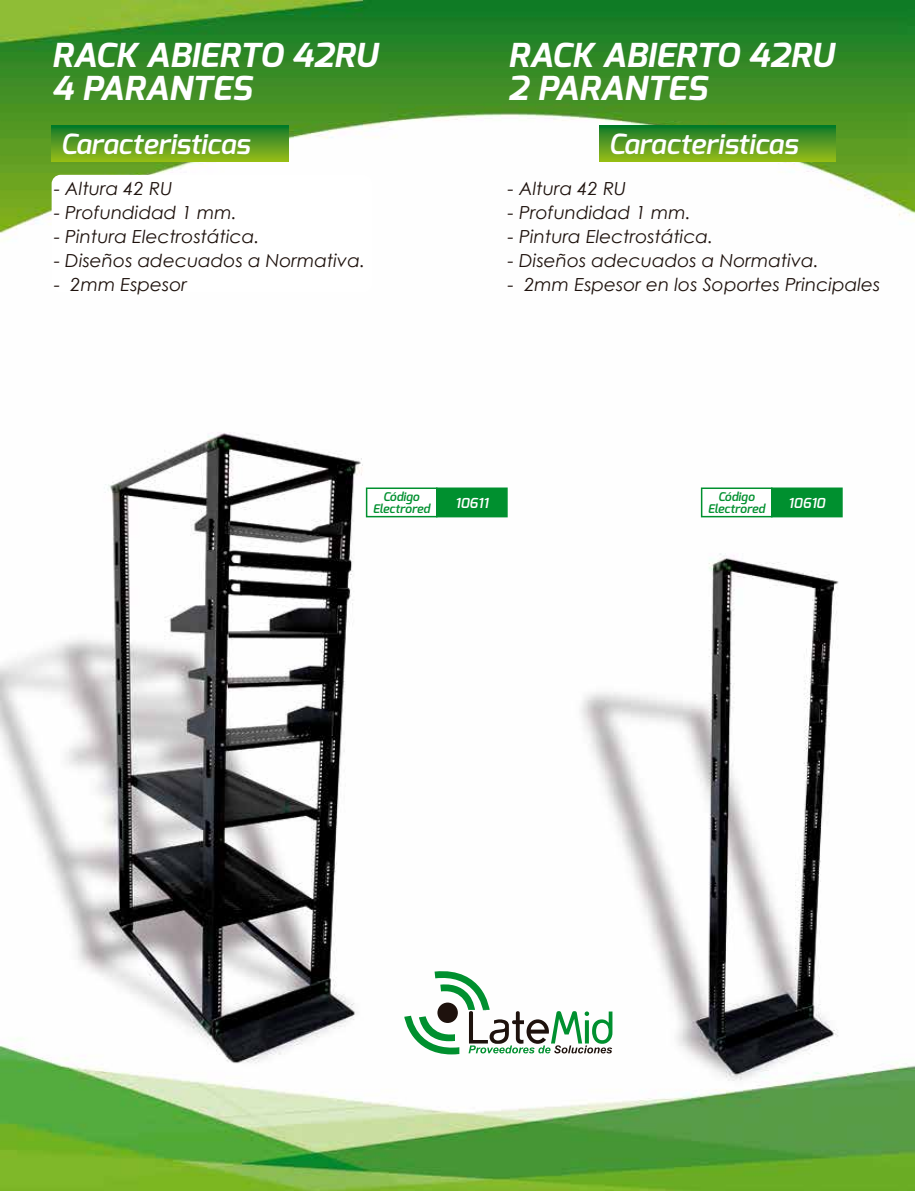
<style>
.page{position:relative;width:915px;height:1191px;background:#fff}
.page>*{position:absolute;margin:0;border:0;box-sizing:border-box;transform-origin:0 0}
.t1{font:italic 700 33px/33px "Exo";color:#fff;scale:1.05 1}
.t2{font:italic 600 27.75px "Exo";color:#fff}
.t3{font:italic 18px "Century Gothic";color:#1e120d}
.t4{font:italic 600 13.8px "Exo";color:#fff}
.t5{font:italic 600 12px/12px "Exo";color:#00902f;text-align:center}
</style>
<div class="page">
<img style="left:0;top:0;width:914px;height:1191px">
<div style="left:52px;top:126px;width:236px;height:36px;background:linear-gradient(to bottom,#147a2b,#97bb18)"></div>
<div style="left:599px;top:126px;width:236px;height:36px;background:linear-gradient(to bottom,#147a2b,#97bb18)"></div>
<svg style="left:404px;top:969px;width:208px;height:85px"></svg>
<div style="left:700px;top:487px;width:72px;height:30px;background:#fff;border:2px solid #00902f"></div>
<div style="left:770px;top:487px;width:72px;height:30px;background:#00902f;border:2px solid #00902f"></div>
<div style="left:366px;top:487px;width:71px;height:30px;background:#fff;border:2px solid #00902f"></div>
<div style="left:436px;top:487px;width:71px;height:30px;background:#00902f;border:2px solid #00902f"></div>
<div style="left:52px;top:175px;width:320px;height:117px;background:#fff;border-radius:9px"></div>
<h1 class="t1" style="left:52px;top:39px;width:311px">RACK ABIERTO 42RU<br>4 PARANTES</h1>
<h2 class="t2" style="left:61px;top:126px;width:191px">Caracteristicas</h2>
<h2 class="t2" style="left:608px;top:126px;width:191px">Caracteristicas</h2>
<h1 class="t1" style="left:507px;top:39px;width:311px">RACK ABIERTO 42RU<br>2 PARANTES</h1>
<p class="t3" style="left:54px;top:176px;width:120px">- Altura 42 RU</p>
<p class="t3" style="left:54px;top:200px;width:184px">- Profundidad 1 mm.</p>
<p class="t3" style="left:54px;top:224px;width:207px">- Pintura Electrostática.</p>
<p class="t3" style="left:54px;top:248px;width:312px">- Diseños adecuados a Normativa.</p>
<p class="t3" style="left:54px;top:272px;width:134px">- 2mm Espesor</p>
<p class="t3" style="left:507px;top:176px;width:120px">- Altura 42 RU</p>
<p class="t3" style="left:507px;top:200px;width:184px">- Profundidad 1 mm.</p>
<p class="t3" style="left:507px;top:224px;width:207px">- Pintura Electrostática.</p>
<p class="t3" style="left:507px;top:248px;width:312px">- Diseños adecuados a Normativa.</p>
<p class="t3" style="left:507px;top:272px;width:374px">- 2mm Espesor en los Soportes Principales</p>
<p class="t5" style="left:372px;top:490px;width:59px">Código<br>Electrored</p>
<p class="t4" style="left:455px;top:494px;width:35px">10611</p>
<p class="t5" style="left:707px;top:490px;width:59px">Código<br>Electrored</p>
<p class="t4" style="left:788px;top:494px;width:38px">10610</p>
</div>
